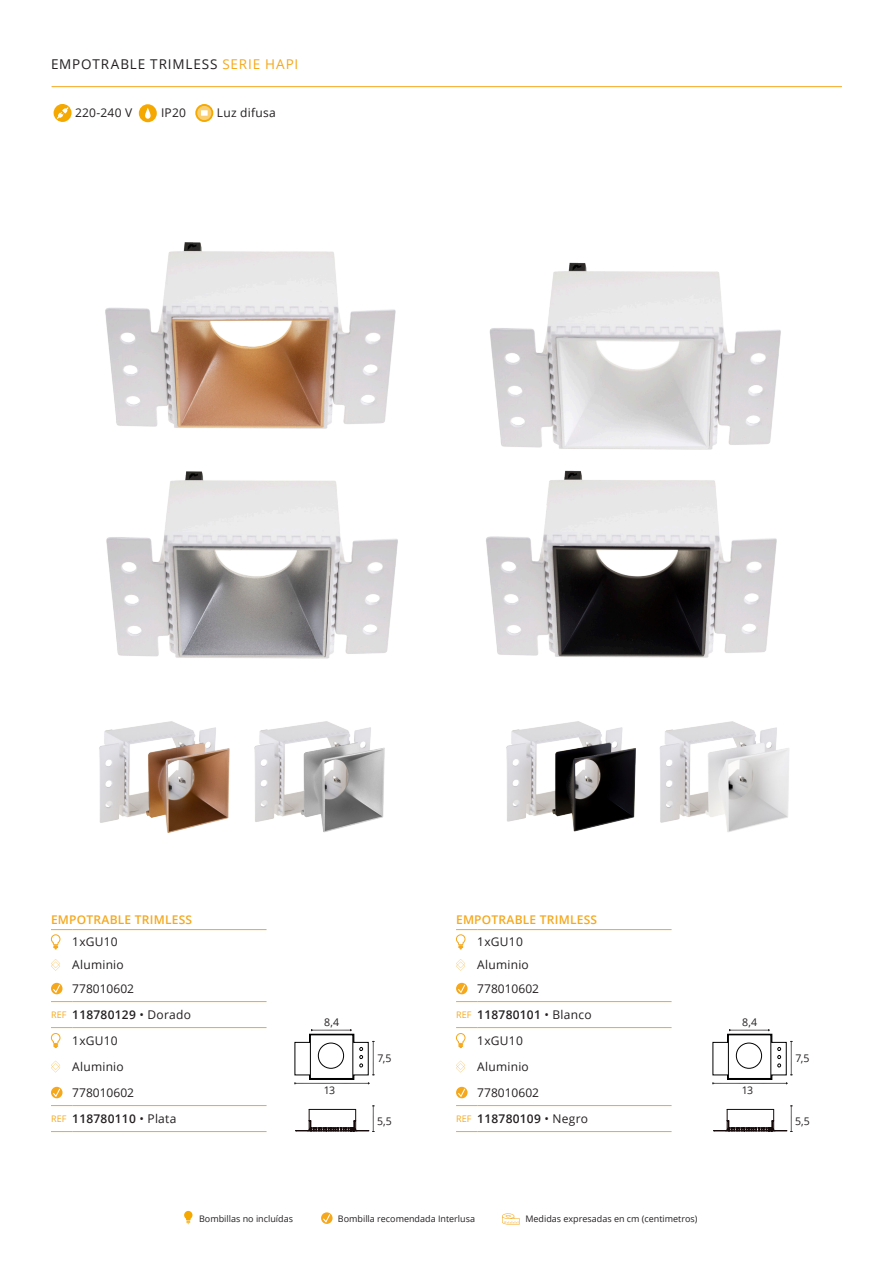
<style>
.page{position:relative;width:893px;height:1263px;background:#fff}
.page>*{position:absolute;margin:0;border:0;box-sizing:border-box;transform-origin:0 0}
.t1{font:13.5px "Open Sans";letter-spacing:.065em;color:#231f20}
.t2{font:12px/23.4px "Open Sans";letter-spacing:.02em;color:#231f20}
.t3{font:600 12px "Open Sans";letter-spacing:.02em;color:#231f20}
.t4{font:600 12px "Open Sans";letter-spacing:.02em;color:#f5a81c}
.t5{font:12px "Open Sans";color:#231f20}
.t6{font:10.65px "Open Sans";color:#231f20}
.t7{font:10.5px "Open Sans";color:#231f20}
.t8{font:9px "Open Sans";color:#231f20}
.s1{color:#f5a81c}
.s2{font-weight:400;font-size:9px;color:#f5a81c}
.s3{font-weight:400}
.s4{font-size:9px;color:#f5a81c}
.s5{font-weight:600}
</style>
<div class="page">
<svg style="left:184px;top:1211px;width:8px;height:13px"></svg>
<hr style="left:52px;top:86px;width:790px;height:1px;background:#f5a81c">
<svg style="left:502px;top:1213px;width:18px;height:11px"></svg>
<svg style="left:321px;top:1212px;width:12px;height:12px"></svg>
<svg style="left:195px;top:104px;width:18px;height:18px"></svg>
<div style="left:197px;top:106px;width:14px;height:14px;background:#facf73;border-radius:50%"></div>
<div style="left:201px;top:110px;width:7px;height:6px;background:#fff"></div>
<img style="left:105px;top:242px;width:291px;height:187px">
<svg style="left:53px;top:104px;width:19px;height:18px"></svg>
<svg style="left:57px;top:107px;width:11px;height:12px"></svg>
<div style="left:139px;top:104px;width:18px;height:18px;background:#f5a800;border-radius:50%"></div>
<svg style="left:145px;top:108px;width:6px;height:11px"></svg>
<svg style="left:51px;top:1001px;width:21px;height:1px"></svg>
<hr style="left:72px;top:1001px;width:195px;height:1px;background:#f5a81c">
<svg style="left:51px;top:1105px;width:21px;height:1px"></svg>
<hr style="left:72px;top:1105px;width:195px;height:1px;background:#f5a81c">
<svg style="left:51px;top:1131px;width:21px;height:1px"></svg>
<hr style="left:72px;top:1131px;width:195px;height:1px;background:#f5a81c">
<hr style="left:72px;top:929px;width:195px;height:1px;background:#f5a81c">
<hr style="left:72px;top:1027px;width:195px;height:1px;background:#f5a81c">
<svg style="left:51px;top:929px;width:21px;height:21px"></svg>
<svg style="left:51px;top:959px;width:9px;height:12px"></svg>
<svg style="left:51px;top:983px;width:12px;height:11px"></svg>
<svg style="left:51px;top:1027px;width:21px;height:21px"></svg>
<svg style="left:51px;top:1061px;width:9px;height:11px"></svg>
<svg style="left:51px;top:1087px;width:12px;height:11px"></svg>
<svg style="left:456px;top:1001px;width:21px;height:1px"></svg>
<hr style="left:477px;top:1001px;width:195px;height:1px;background:#f5a81c">
<svg style="left:456px;top:1105px;width:21px;height:1px"></svg>
<hr style="left:477px;top:1105px;width:195px;height:1px;background:#f5a81c">
<svg style="left:456px;top:1131px;width:21px;height:1px"></svg>
<hr style="left:477px;top:1131px;width:195px;height:1px;background:#f5a81c">
<hr style="left:477px;top:929px;width:195px;height:1px;background:#f5a81c">
<hr style="left:477px;top:1027px;width:195px;height:1px;background:#f5a81c">
<svg style="left:456px;top:929px;width:21px;height:21px"></svg>
<svg style="left:456px;top:959px;width:9px;height:12px"></svg>
<svg style="left:456px;top:983px;width:12px;height:11px"></svg>
<svg style="left:456px;top:1027px;width:21px;height:21px"></svg>
<svg style="left:456px;top:1061px;width:9px;height:11px"></svg>
<svg style="left:456px;top:1087px;width:12px;height:11px"></svg>
<img style="left:106px;top:471px;width:292px;height:188px">
<img style="left:489px;top:263px;width:292px;height:187px">
<img style="left:486px;top:471px;width:291px;height:187px">
<img style="left:99px;top:721px;width:286px;height:112px">
<img style="left:659px;top:721px;width:130px;height:111px">
<img style="left:506px;top:721px;width:130px;height:111px">
<svg style="left:294px;top:1029px;width:80px;height:55px"></svg>
<svg style="left:295px;top:1105px;width:79px;height:27px"></svg>
<svg style="left:712px;top:1029px;width:80px;height:55px"></svg>
<svg style="left:713px;top:1105px;width:79px;height:27px"></svg>
<p class="t1" style="left:51px;top:55px;width:249px">EMPOTRABLE TRIMLESS <span class="s1">SERIE HAPI</span></p>
<p class="t2" style="left:75px;top:101px;width:59px">220-240 V</p>
<p class="t2" style="left:161px;top:100px;width:27px">IP20</p>
<p class="t2" style="left:217px;top:100px;width:60px">Luz difusa</p>
<p class="t4" style="left:51px;top:911px;width:143px">EMPOTRABLE TRIMLESS</p>
<p class="t2" style="left:72px;top:930px;width:63px">1xGU10<br>Aluminio<br>778010602</p>
<p class="t3" style="left:51px;top:1006px;width:141px"><span class="s2">REF</span> 118780129 <span class="s3">• Dorado</span></p>
<p class="t2" style="left:72px;top:1029px;width:47px">1xGU10</p>
<p class="t2" style="left:72px;top:1055px;width:53px">Aluminio</p>
<p class="t5" style="left:72px;top:1084px;width:63px">778010602</p>
<p class="t3" style="left:51px;top:1110px;width:127px"><span class="s2">REF</span> 118780110 <span class="s3">• Plata</span></p>
<p class="t6" style="left:324px;top:1015px;width:17px">8,4</p>
<p class="t7" style="left:324px;top:1083px;width:13px">13</p>
<p class="t7" style="left:378px;top:1051px;width:15px">7,5</p>
<p class="t4" style="left:456px;top:911px;width:143px">EMPOTRABLE TRIMLESS</p>
<p class="t2" style="left:477px;top:930px;width:63px">1xGU10<br>Aluminio<br>778010602</p>
<p class="t2" style="left:477px;top:1001px;width:116px;line-height:26px;text-indent:-21px"><span class="s4">REF</span> <span class="s5">118780101</span> • Blanco<br>1xGU10<br>Aluminio<br>778010602</p>
<p class="t7" style="left:377px;top:1114px;width:16px">5,5</p>
<p class="t3" style="left:456px;top:1110px;width:133px"><span class="s2">REF</span> 118780109 <span class="s3">• Negro</span></p>
<p class="t8" style="left:199px;top:1212px;width:95px">Bombillas no incluídas</p>
<p class="t8" style="left:338px;top:1212px;width:139px">Bombilla recomendada Interlusa</p>
<p class="t8" style="left:525px;top:1212px;width:174px">Medidas expresadas en cm (centimetros)</p>
<p class="t6" style="left:742px;top:1015px;width:17px">8,4</p>
<p class="t7" style="left:742px;top:1083px;width:13px">13</p>
<p class="t7" style="left:796px;top:1051px;width:15px">7,5</p>
<p class="t7" style="left:795px;top:1114px;width:16px">5,5</p>
</div>
